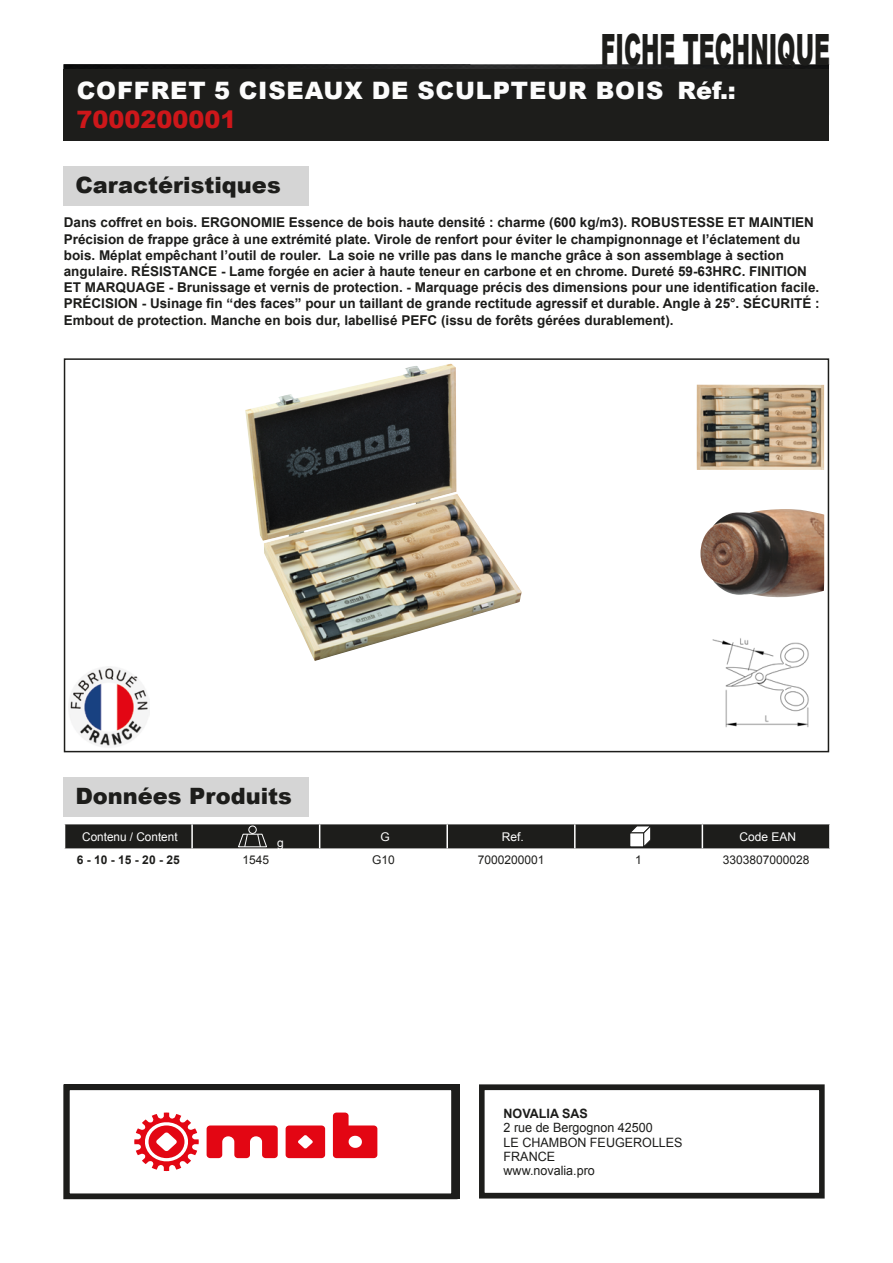
<style>
.page{position:relative;width:893px;height:1263px;background:#fff}
.page>*{position:absolute;margin:0;border:0;box-sizing:border-box;transform-origin:0 0}
.t1{font:900 43.2px "Arial";color:#1d1d1b;scale:.51 1}
.t2{font:900 24px "Arial";letter-spacing:.035em;color:#fcfcfc}
.t3{font:900 24px "Arial";color:#cd171a}
.t4{font:900 22.5px "Arial";color:#1d1d1b}
.t5{font:700 13.5px/16.2px "Arial";color:#1d1d1b}
.t6{font:12.9px/14.2px "Arial";color:#1d1d1b}
.t7{font:700 12.9px "Arial";color:#1d1d1b}
.t8{font:12px "Arial";color:#1d1d1b}
.t9{font:12px "Arial";color:#fff}
.t10{font:700 12px "Arial";color:#1d1d1b}
</style>
<div class="page">
<img style="left:64px;top:64px;width:765px;height:5px">
<div style="left:64px;top:69px;width:765px;height:72px;background:#1d1d1b"></div>
<div style="left:479px;top:1084px;width:346px;height:114px;border:6px solid #1d1d1b"></div>
<div style="left:64px;top:166px;width:245px;height:40px;background:#d5d5d5"></div>
<div style="left:64px;top:358px;width:765px;height:394px;border:2px solid #1d1d1b"></div>
<div style="left:64px;top:777px;width:245px;height:40px;background:#d5d5d5"></div>
<svg style="left:64px;top:824px;width:766px;height:25px;background:#2d2d2b"></svg>
<img style="left:245px;top:363px;width:277px;height:298px">
<img style="left:697px;top:384px;width:127px;height:86px">
<img style="left:700px;top:509px;width:124px;height:89px">
<img style="left:712px;top:638px;width:97px;height:89px">
<img style="left:69px;top:667px;width:81px;height:80px">
<div style="left:64px;top:1084px;width:393px;height:115px;border:6px solid #1d1d1b"></div>
<svg style="left:207px;top:1125px;width:71px;height:33px"></svg>
<svg style="left:286px;top:1125px;width:39px;height:33px"></svg>
<svg style="left:134px;top:1112px;width:65px;height:59px"></svg>
<svg style="left:333px;top:1112px;width:44px;height:46px"></svg>
<h1 class="t1" style="left:601px;top:18px;width:451px">FICHE TECHNIQUE</h1>
<h2 class="t2" style="left:77px;top:73px;width:661px">COFFRET 5 CISEAUX DE SCULPTEUR BOIS Réf.:</h2>
<h2 class="t3" style="left:76px;top:102px;width:162px">7000200001</h2>
<h3 class="t4" style="left:75px;top:168px;width:207px">Caractéristiques</h3>
<p class="t5" style="left:64px;top:215px;width:757px">Dans coffret en bois. ERGONOMIE Essence de bois haute densité : charme (600 kg/m3). ROBUSTESSE ET MAINTIEN Précision de frappe grâce à une extrémité plate. Virole de renfort pour éviter le champignonnage et l’éclatement du bois. Méplat empêchant l’outil de rouler. La soie ne vrille pas dans le manche grâce à son assemblage à section angulaire. RÉSISTANCE - Lame forgée en acier à haute teneur en carbone et en chrome. Dureté 59-63HRC. FINITION ET MARQUAGE - Brunissage et vernis de protection. - Marquage précis des dimensions pour une identification facile.<br>PRÉCISION - Usinage fin “des faces” pour un taillant de grande rectitude agressif et durable. Angle à 25°. SÉCURITÉ :<br>Embout de protection. Manche en bois dur, labellisé PEFC (issu de forêts gérées durablement).</p>
<h3 class="t4" style="left:75px;top:780px;width:218px">Données Produits</h3>
<p class="t9" style="left:82px;top:828px;width:97px">Contenu / Content</p>
<p class="t9" style="left:277px;top:834px;width:8px">g</p>
<p class="t9" style="left:380px;top:828px;width:11px">G</p>
<p class="t9" style="left:502px;top:828px;width:24px">Ref.</p>
<p class="t9" style="left:739px;top:828px;width:58px">Code EAN</p>
<p class="t10" style="left:77px;top:851px;width:104px">6 - 10 - 15 - 20 - 25</p>
<p class="t8" style="left:243px;top:851px;width:28px">1545</p>
<p class="t8" style="left:372px;top:851px;width:24px">G10</p>
<p class="t8" style="left:478px;top:851px;width:68px">7000200001</p>
<p class="t8" style="left:635px;top:851px;width:8px">1</p>
<p class="t8" style="left:723px;top:851px;width:88px">3303807000028</p>
<p class="t7" style="left:504px;top:1105px;width:86px">NOVALIA SAS</p>
<p class="t6" style="left:504px;top:1121px;width:181px">2 rue de Bergognon 42500<br>LE CHAMBON FEUGEROLLES<br>FRANCE<br>www.novalia.pro</p>
</div>
